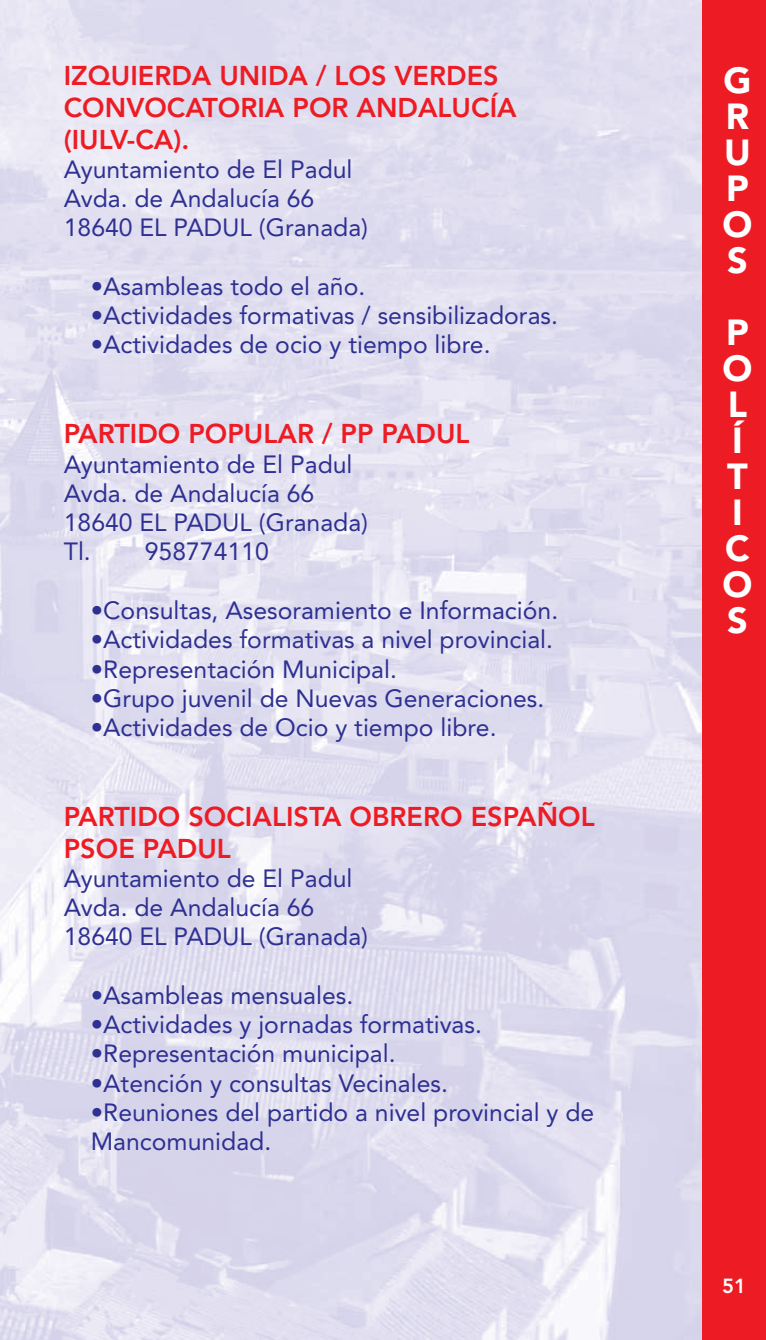
<style>
.page{position:relative;width:766px;height:1340px;background:#fff}
.page>*{position:absolute;margin:0;border:0;box-sizing:border-box;transform-origin:0 0}
.t1{font:900 36px/36px "Avenir";color:#fff;text-align:justify}
.t2{font:800 27px/31.5px "Avenir";color:#ed1c24}
.t3{font:24.75px/29.2px "Avenir";color:#2e3092}
.t4{font:800 20.25px "Avenir";color:#fff}
</style>
<div class="page">
<img style="left:0;top:1px;width:702px;height:1338px">
<div style="left:702px;top:1px;width:63px;height:1338px;background:#ed1c24"></div>
<p class="t2" style="left:64px;top:63px;width:454px">IZQUIERDA UNIDA / LOS VERDES<br>CONVOCATORIA POR ANDALUCÍA (IULV-CA).</p>
<p class="t3" style="left:64px;top:157px;width:306px">Ayuntamiento de El Padul<br>Avda. de Andalucía 66<br>18640 EL PADUL (Granada)</p>
<p class="t3" style="left:91px;top:274px;width:276px">•Asambleas todo el año.</p>
<p class="t3" style="left:91px;top:303px;width:468px">•Actividades formativas / sensibilizadoras.</p>
<p class="t3" style="left:91px;top:332px;width:401px">•Actividades de ocio y tiempo libre.</p>
<p class="t2" style="left:64px;top:420px;width:407px">PARTIDO POPULAR / PP PADUL</p>
<p class="t3" style="left:64px;top:451px;width:306px">Ayuntamiento de El Padul<br>Avda. de Andalucía 66<br>18640 EL PADUL (Granada)<br>Tl. 958774110</p>
<p class="t3" style="left:91px;top:598px;width:469px">•Consultas, Asesoramiento e Información.</p>
<p class="t3" style="left:91px;top:627px;width:463px">•Actividades formativas a nivel provincial.</p>
<p class="t3" style="left:91px;top:656px;width:307px">•Representación Municipal.</p>
<p class="t3" style="left:91px;top:685px;width:455px">•Grupo juvenil de Nuevas Generaciones.</p>
<p class="t3" style="left:91px;top:715px;width:407px">•Actividades de Ocio y tiempo libre.</p>
<p class="t2" style="left:64px;top:803px;width:532px">PARTIDO SOCIALISTA OBRERO ESPAÑOL<br>PSOE PADUL</p>
<p class="t3" style="left:64px;top:865px;width:306px">Ayuntamiento de El Padul<br>Avda. de Andalucía 66<br>18640 EL PADUL (Granada)</p>
<p class="t3" style="left:91px;top:982px;width:264px">•Asambleas mensuales.</p>
<p class="t3" style="left:91px;top:1012px;width:392px">•Actividades y jornadas formativas.</p>
<p class="t3" style="left:91px;top:1041px;width:306px">•Representación municipal.</p>
<p class="t3" style="left:91px;top:1070px;width:358px">•Atención y consultas Vecinales.</p>
<p class="t3" style="left:91px;top:1099px;width:505px">•Reuniones del partido a nivel provincial y de<br>Mancomunidad.</p>
<h1 class="t1" style="left:722px;top:65px;width:31px">G R U P O S</h1>
<h1 class="t1" style="left:722px;top:317px;width:31px;text-align:left">P<br>O<br>L<br>Í<br>T<br>I<br>C<br>O<br>S</h1>
<p class="t4" style="left:721px;top:1277px;width:25px">51</p>
</div>
